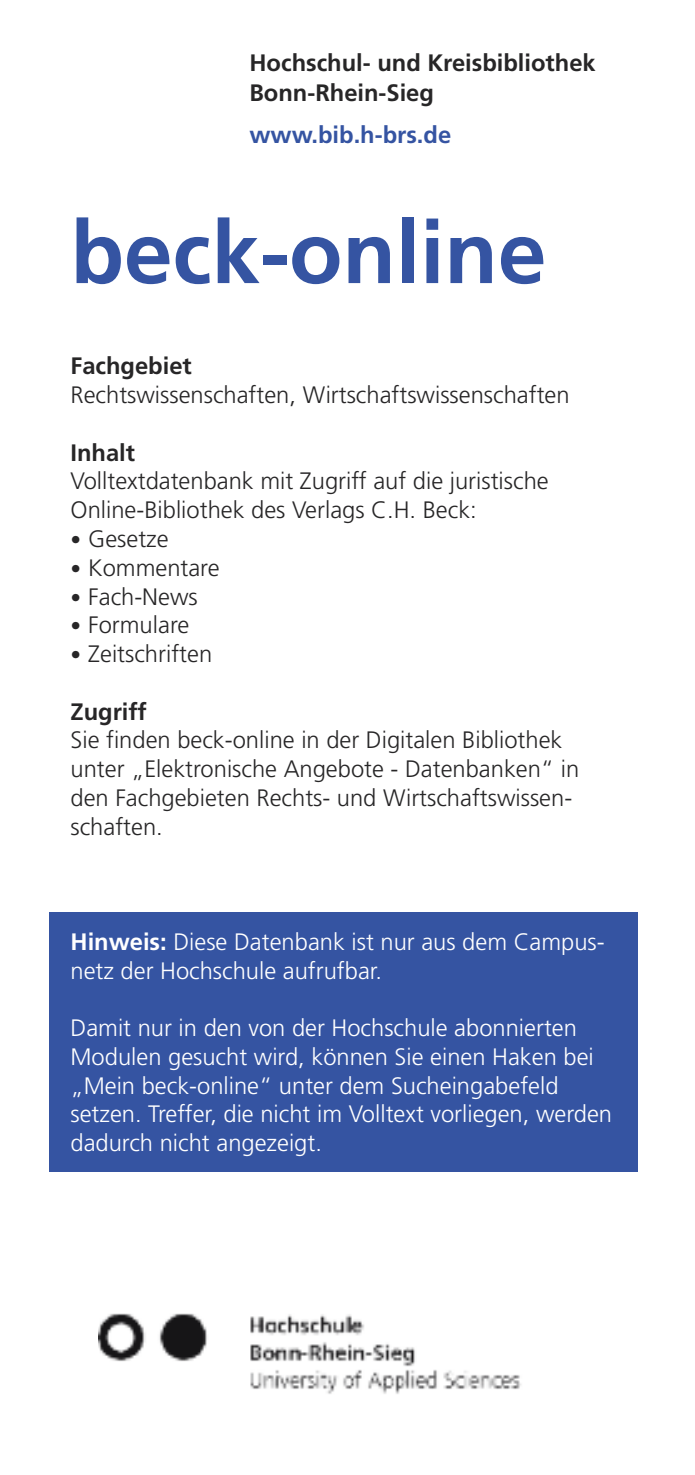
<style>
.page{position:relative;width:695px;height:1475px;background:#fff}
.page>*{position:absolute;margin:0;border:0;box-sizing:border-box;transform-origin:0 0}
.t1{font:700 87.5px "Frutiger";color:#3554a2}
.t2{font:300 23.75px/28.8px "Frutiger";color:#272627}
.t3{font:300 23.75px/28.8px "Frutiger";color:#fff}
.t4{font:700 23.75px/30px "Frutiger";color:#272627}
.t5{font:700 23.75px "Frutiger";color:#3554a2}
.s1{font-size:21.25px}
.s2{font-weight:700}
</style>
<div class="page">
<div style="left:49px;top:912px;width:588px;height:259px;background:#3554a2"></div>
<img style="left:98px;top:1313px;width:423px;height:81px">
<p class="t4" style="left:249px;top:49px;width:348px">Hochschul- und Kreisbibliothek<br>Bonn-Rhein-Sieg</p>
<p class="t5" style="left:249px;top:125px;width:203px">www.bib.h-brs.de</p>
<h1 class="t1" style="left:70px;top:217px;width:477px">beck-online</h1>
<p class="t4" style="left:70px;top:353px;width:123px">Fachgebiet</p>
<p class="t2" style="left:70px;top:382px;width:500px">Rechtswissenschaften, Wirtschaftswissenschaften</p>
<p class="t4" style="left:70px;top:439px;width:66px">Inhalt</p>
<p class="t2" style="left:70px;top:468px;width:479px">Volltextdatenbank mit Zugriff auf die juristische<br>Online-Bibliothek des Verlags C.H. Beck:</p>
<p class="t2" style="left:70px;top:526px;width:100px"><span class="s1">•</span> Gesetze</p>
<p class="t2" style="left:70px;top:555px;width:151px"><span class="s1">•</span> Kommentare</p>
<p class="t2" style="left:70px;top:583px;width:129px"><span class="s1">•</span> Fach-News</p>
<p class="t2" style="left:70px;top:612px;width:120px"><span class="s1">•</span> Formulare</p>
<p class="t2" style="left:70px;top:641px;width:143px"><span class="s1">•</span> Zeitschriften</p>
<p class="t4" style="left:70px;top:698px;width:78px">Zugriff</p>
<p class="t2" style="left:70px;top:727px;width:510px">Sie finden beck-online in der Digitalen Bibliothek unter „Elektronische Angebote - Datenbanken“ in den Fachgebieten Rechts- und Wirtschaftswissen&shy;schaften.</p>
<p class="t3" style="left:70px;top:928px;width:535px"><span class="s2">Hinweis:</span> Diese Datenbank ist nur aus dem Campus&shy;netz der Hochschule aufrufbar.</p>
<p class="t3" style="left:70px;top:1015px;width:543px">Damit nur in den von der Hochschule abonnierten Modulen gesucht wird, können Sie einen Haken bei „Mein beck-online“ unter dem Sucheingabefeld setzen. Treffer, die nicht im Volltext vorliegen, werden dadurch nicht angezeigt.</p>
</div>
